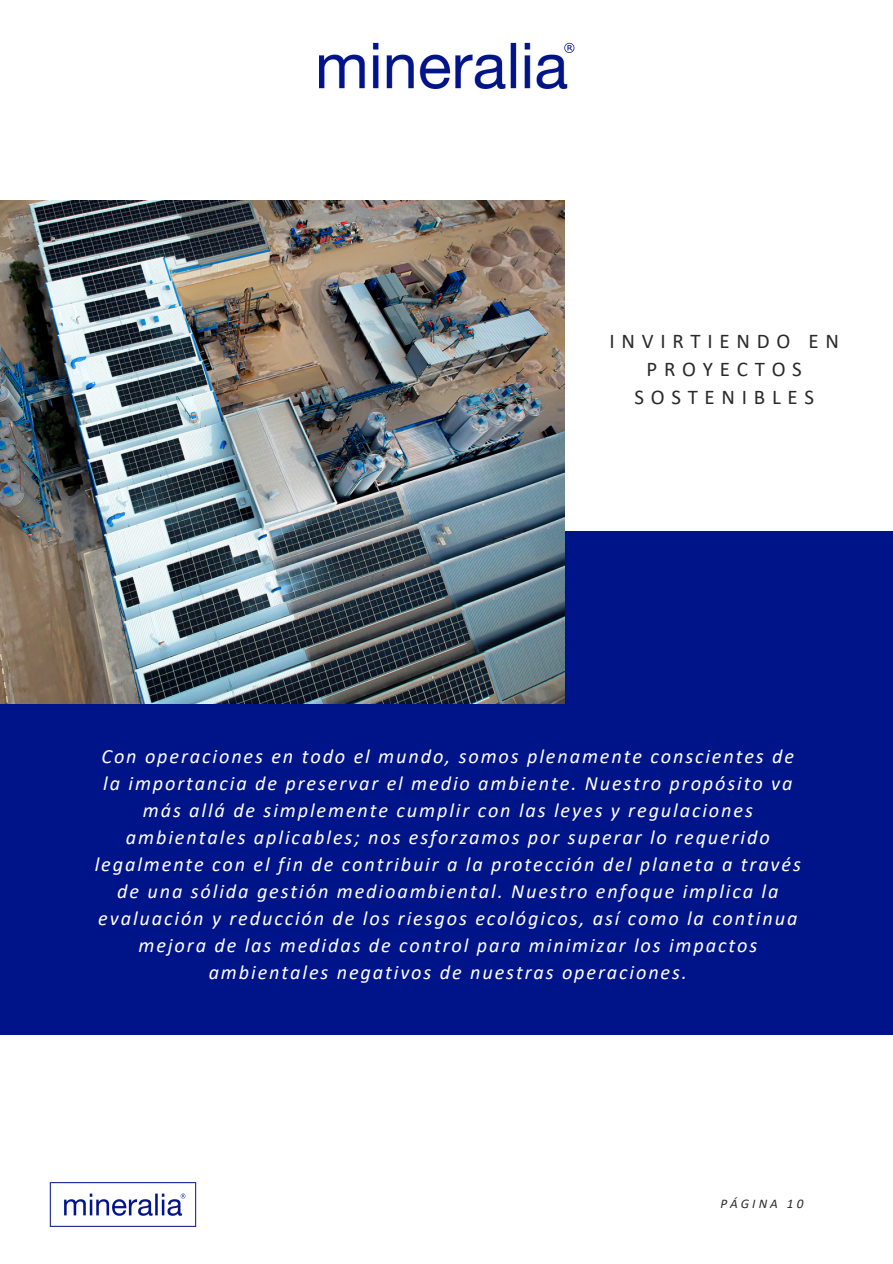
<style>
.page{position:relative;width:893px;height:1264px;background:#fff}
.page>*{position:absolute;margin:0;border:0;box-sizing:border-box;transform-origin:0 0}
.t1{font:21px/28px "Calibri";letter-spacing:.32em;color:#2a2a2a;text-align:center}
.t2{font:italic 20.25px/27px "Calibri";letter-spacing:.095em;color:#fff;text-align:center}
.t3{font:italic 13.2px "Calibri";letter-spacing:.23em;color:#2a2a2a}
</style>
<div class="page">
<div style="left:0;top:532px;width:892px;height:502px;background:#001489"></div>
<img style="left:319px;top:42px;width:256px;height:47px">
<img style="left:49px;top:1182px;width:148px;height:45px">
<img style="left:0;top:201px;width:564px;height:502px">
<p class="t1" style="left:609px;top:329px;width:231px">INVIRTIENDO EN<br>PROYECTOS<br>SOSTENIBLES</p>
<p class="t2" style="left:95px;top:744px;width:707px">Con operaciones en todo el mundo, somos plenamente conscientes de la importancia de preservar el medio ambiente. Nuestro propósito va más allá de simplemente cumplir con las leyes y regulaciones ambientales aplicables; nos esforzamos por superar lo requerido legalmente con el fin de contribuir a la protección del planeta a través de una sólida gestión medioambiental. Nuestro enfoque implica la evaluación y reducción de los riesgos ecológicos, así como la continua mejora de las medidas de control para minimizar los impactos ambientales negativos de nuestras operaciones.</p>
<p class="t3" style="left:720px;top:1197px;width:84px">PÁGINA 10</p>
</div>
